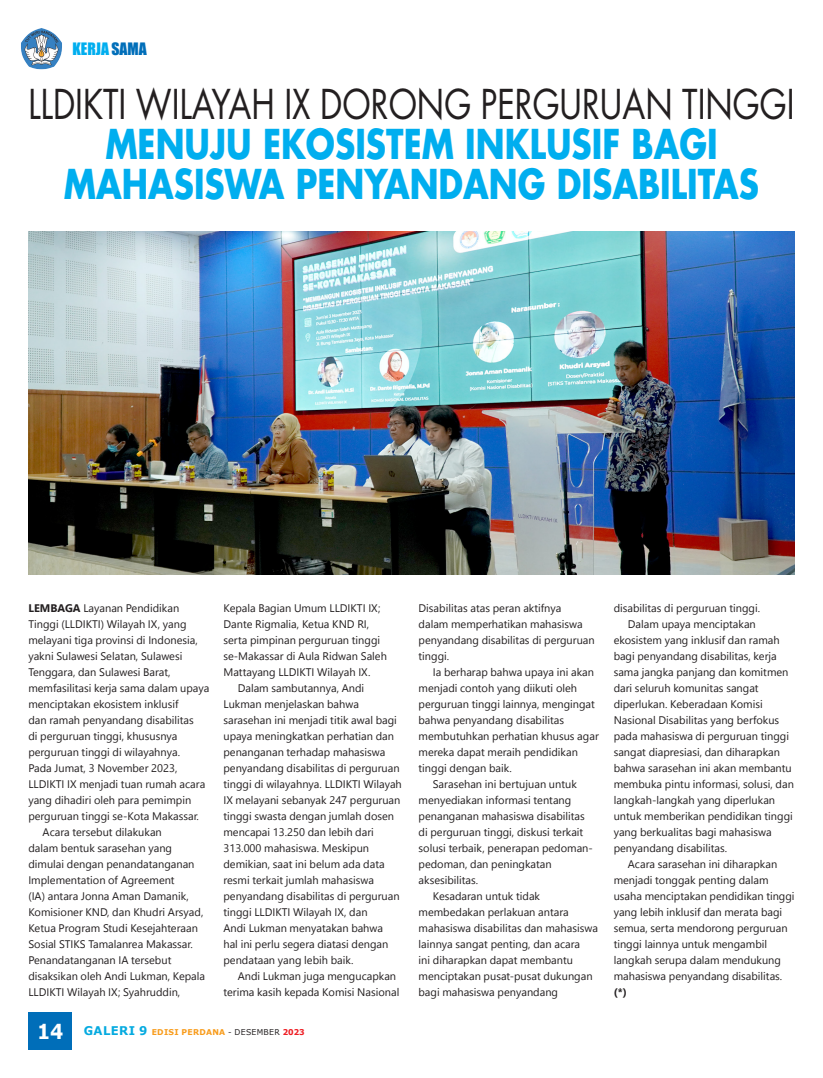
<style>
.page{position:relative;width:823px;height:1078px;background:#fff}
.page>*{position:absolute;margin:0;border:0;box-sizing:border-box;transform-origin:0 0}
.JUDUL_HL_6{font:700 40px "Futura";color:#00aeef;scale:.82 1}
.JUDUL_HL_6-2{font:40px "Futura";color:#231f20;scale:.82 1}
.naskah{font:700 20.7px "Verdana";color:#fff;scale:.9 1}
.Body_text{font:15.7px "Impact";color:#00aeef}
.Body_text-2{font:11px/16px "Leelawadee UI";color:#231f20}
.t1{font:700 8px "Verdana";letter-spacing:.035em;color:#f89c1c}
.s1{color:#006eb9}
.s2{font-weight:700}
.s3{font-size:12px;color:#05aae0}
.s4{font-weight:400;color:#231f20}
.s5{color:#ee1d23}
</style>
<div class="page">
<div style="left:28px;top:1011px;width:44px;height:38px;background:#006eb9"></div>
<img style="left:21px;top:28px;width:41px;height:42px">
<img style="left:28px;top:231px;width:766px;height:343px">
<p class="Body_text" style="left:72px;top:37px;width:76px">KERJA <span class="s1">SAMA</span></p>
<p class="JUDUL_HL_6-2" style="left:28px;top:77px;width:935px">LLDIKTI WILAYAH IX DORONG PERGURUAN TINGGI</p>
<p class="JUDUL_HL_6" style="left:105px;top:117px;width:747px">MENUJU EKOSISTEM INKLUSIF BAGI</p>
<p class="JUDUL_HL_6" style="left:64px;top:157px;width:848px">MAHASISWA PENYANDANG DISABILITAS</p>
<p class="Body_text-2" style="left:28px;top:599px;width:182px"><span class="s2">LEMBAGA</span> Layanan Pendidikan Tinggi (LLDIKTI) Wilayah IX, yang melayani tiga provinsi di Indonesia, yakni Sulawesi Selatan, Sulawesi Tenggara, dan Sulawesi Barat, memfasilitasi kerja sama dalam upaya menciptakan ekosistem inklusif<br>dan ramah penyandang disabilitas<br>di perguruan tinggi, khususnya perguruan tinggi di wilayahnya.<br>Pada Jumat, 3 November 2023, LLDIKTI IX menjadi tuan rumah acara yang dihadiri oleh para pemimpin perguruan tinggi se-Kota Makassar.</p>
<p class="Body_text-2" style="left:28px;top:823px;width:178px;text-indent:14px">Acara tersebut dilakukan<br>dalam bentuk sarasehan yang dimulai dengan penandatanganan<br>Implementation of Agreement<br>(IA) antara Jonna Aman Damanik,<br>Komisioner KND, dan Khudri Arsyad,<br>Ketua Program Studi Kesejahteraan<br>Sosial STIKS Tamalanrea Makassar.<br>Penandatanganan IA tersebut disaksikan oleh Andi Lukman, Kepala<br>LLDIKTI Wilayah IX; Syahruddin,</p>
<p class="Body_text-2" style="left:223px;top:599px;width:165px">Kepala Bagian Umum LLDIKTI IX;<br>Dante Rigmalia, Ketua KND RI, serta pimpinan perguruan tinggi se-Makassar di Aula Ridwan Saleh<br>Mattayang LLDIKTI Wilayah IX.</p>
<p class="Body_text-2" style="left:223px;top:679px;width:180px;text-indent:14px">Dalam sambutannya, Andi<br>Lukman menjelaskan bahwa sarasehan ini menjadi titik awal bagi upaya meningkatkan perhatian dan penanganan terhadap mahasiswa penyandang disabilitas di perguruan tinggi di wilayahnya. LLDIKTI Wilayah<br>IX melayani sebanyak 247 perguruan tinggi swasta dengan jumlah dosen mencapai 13.250 dan lebih dari<br>313.000 mahasiswa. Meskipun demikian, saat ini belum ada data resmi terkait jumlah mahasiswa penyandang disabilitas di perguruan tinggi LLDIKTI Wilayah IX, dan<br>Andi Lukman menyatakan bahwa<br>hal ini perlu segera diatasi dengan pendataan yang lebih baik.</p>
<p class="Body_text-2" style="left:223px;top:967px;width:177px;text-align:right">Andi Lukman juga mengucapkan terima kasih kepada Komisi Nasional</p>
<p class="naskah" style="left:37px;top:1016px;width:31px">14</p>
<p class="t1" style="left:84px;top:1026px;width:222px"><span class="s3">GALERI 9</span> EDISI PERDANA <span class="s4">- DESEMBER</span> <span class="s5">2023</span></p>
<p class="Body_text-2" style="left:418px;top:599px;width:177px">Disabilitas atas peran aktifnya<br>dalam memperhatikan mahasiswa penyandang disabilitas di perguruan tinggi.</p>
<p class="Body_text-2" style="left:418px;top:663px;width:182px;text-indent:14px">Ia berharap bahwa upaya ini akan menjadi contoh yang diikuti oleh perguruan tinggi lainnya, mengingat bahwa penyandang disabilitas membutuhkan perhatian khusus agar mereka dapat meraih pendidikan tinggi dengan baik.</p>
<p class="Body_text-2" style="left:418px;top:775px;width:176px;text-indent:14px">Sarasehan ini bertujuan untuk menyediakan informasi tentang penanganan mahasiswa disabilitas di perguruan tinggi, diskusi terkait solusi terbaik, penerapan pedoman&shy;pedoman, dan peningkatan aksesibilitas.</p>
<p class="Body_text-2" style="left:418px;top:887px;width:181px;text-indent:14px">Kesadaran untuk tidak membedakan perlakuan antara mahasiswa disabilitas dan mahasiswa lainnya sangat penting, dan acara<br>ini diharapkan dapat membantu menciptakan pusat-pusat dukungan bagi mahasiswa penyandang</p>
<p class="Body_text-2" style="left:613px;top:599px;width:148px">disabilitas di perguruan tinggi.</p>
<p class="Body_text-2" style="left:613px;top:615px;width:182px;text-indent:14px">Dalam upaya menciptakan ekosistem yang inklusif dan ramah bagi penyandang disabilitas, kerja sama jangka panjang dan komitmen dari seluruh komunitas sangat diperlukan. Keberadaan Komisi Nasional Disabilitas yang berfokus pada mahasiswa di perguruan tinggi sangat diapresiasi, dan diharapkan bahwa sarasehan ini akan membantu membuka pintu informasi, solusi, dan langkah-langkah yang diperlukan untuk memberikan pendidikan tinggi yang berkualitas bagi mahasiswa penyandang disabilitas.</p>
<p class="Body_text-2" style="left:613px;top:855px;width:182px;text-indent:14px">Acara sarasehan ini diharapkan menjadi tonggak penting dalam usaha menciptakan pendidikan tinggi yang lebih inklusif dan merata bagi semua, serta mendorong perguruan tinggi lainnya untuk mengambil langkah serupa dalam mendukung mahasiswa penyandang disabilitas. <span class="s2">(*)</span></p>
</div>
